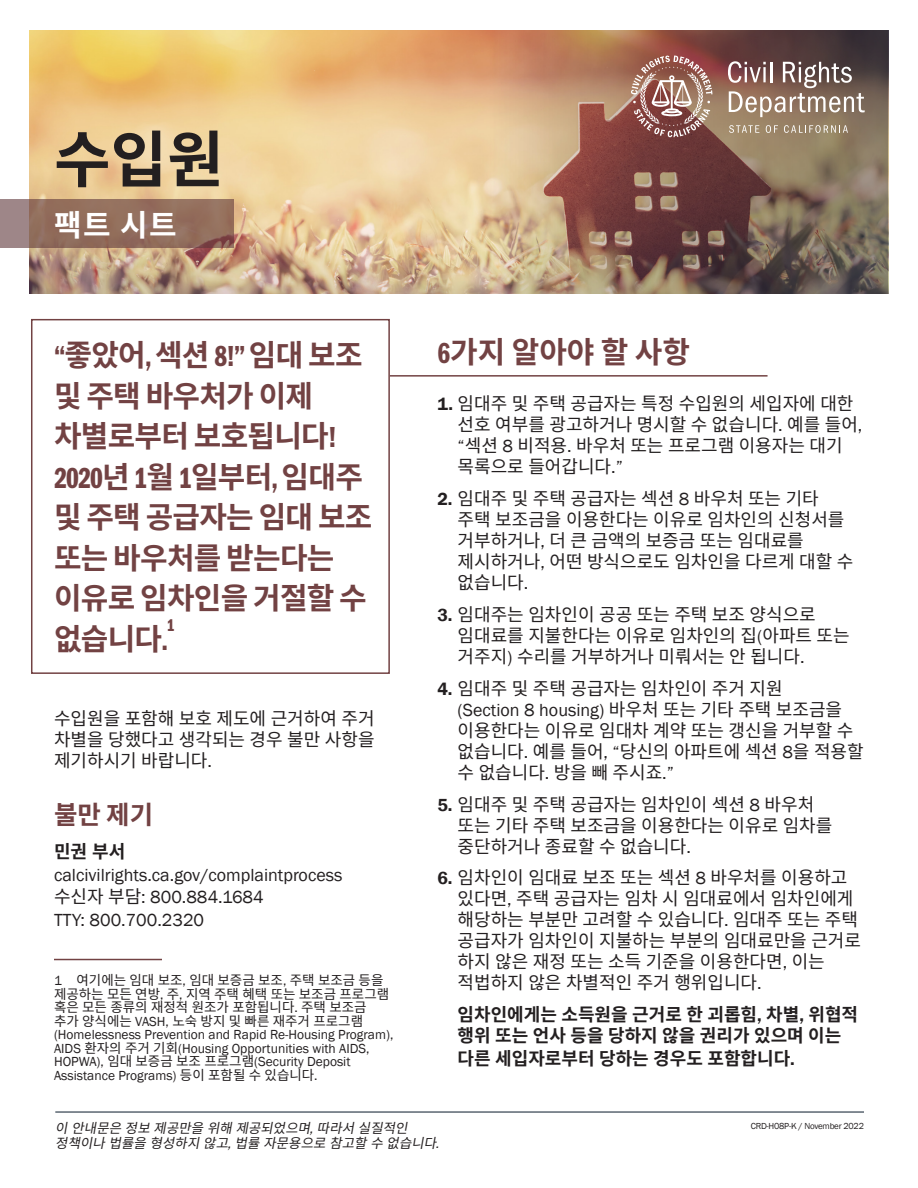
<style>
.page{position:relative;width:918px;height:1188px;background:#fff}
.page>*{position:absolute;margin:0;border:0;box-sizing:border-box;transform-origin:0 0}
.t1{font:700 61.5px "Noto Sans CJ Kkr";color:#231f20}
.t2{font:700 30px/40.5px "Noto Sans CJ Kkr";letter-spacing:-.025em;color:#724243}
.t3{font:700 30px "Noto Sans CJ Kkr";color:#fff}
.t4{font:700 25.5px "Noto Sans CJ Kkr";color:#724243}
.t5{font:18px/21px "Noto Sans CJ Kkr";color:#231f20}
.t6{font:18px "Franklin Gothic";color:#231f20}
.t7{font:700 18px/21.8px "Noto Sans CJ Kkr";color:#231f20}
.t8{font:17.55px "Franklin Gothic LT Pro Dm Cm";color:#724243}
.t9{font:13.5px/13.5px "Franklin Gothic";color:#231f20}
.t10{font:italic 13.5px/15px "Noto Sans CJ Kkr";color:#231f20}
.t11{font:9px "Franklin Gothic";letter-spacing:-.025em;color:#231f20}
.s1{font-family:"Franklin Gothic LT Pro Dm Cm";font-weight:400}
.s2{font-family:"Franklin Gothic";font-weight:600}
.s3{font-family:"Franklin Gothic"}
.s4{font-family:"Franklin Gothic URW Dem";font-weight:400}
.s5{font-family:"Noto Sans CJ Kkr"}
</style>
<div class="page">
<div style="left:31px;top:319px;width:359px;height:355px;border:2px solid #724243"></div>
<img style="left:30px;top:30px;width:459px;height:264px">
<hr style="left:54px;top:959px;width:108px;height:1px;background:#724243">
<hr style="left:390px;top:375px;width:378px;height:2px;background:#724243">
<svg style="left:0;top:199px;width:234px;height:49px;background:#936f61"></svg>
<img style="left:489px;top:30px;width:399px;height:264px">
<svg style="left:728px;top:61px;width:137px;height:56px;background:#967f75"></svg>
<svg style="left:729px;top:125px;width:30px;height:8px"></svg>
<svg style="left:766px;top:125px;width:12px;height:8px"></svg>
<svg style="left:784px;top:125px;width:64px;height:8px"></svg>
<svg style="left:631px;top:56px;width:82px;height:81px;background:#a4786f"></svg>
<hr style="left:55px;top:1111px;width:809px;height:2px;background:#5a6571">
<p class="t1" style="left:54px;top:125px;width:171px">수입원</p>
<p class="t3" style="left:54px;top:208px;width:124px">팩트 시트</p>
<p class="t2" style="left:437px;top:333px;width:254px"><span class="s1">6</span>가지 알아야 할 사항</p>
<p class="t5" style="left:458px;top:394px;width:406px;text-indent:-20px"><span class="s2">1.</span> 임대주 및 주택 공급자는 특정 수입원의 세입자에 대한 선호 여부를 광고하거나 명시할 수 없습니다<span class="s3">.</span> 예를 들어<span class="s3">, “</span>섹션 <span class="s3">8</span> 비적용<span class="s3">.</span> 바우처 또는 프로그램 이용자는 대기 목록으로 들어갑니다<span class="s3">.”</span></p>
<p class="t5" style="left:458px;top:488px;width:397px;text-indent:-20px"><span class="s2">2.</span> 임대주 및 주택 공급자는 섹션 <span class="s3">8</span> 바우처 또는 기타 주택 보조금을 이용한다는 이유로 임차인의 신청서를 거부하거나<span class="s3">,</span> 더 큰 금액의 보증금 또는 임대료를 제시하거나<span class="s3">,</span> 어떤 방식으로도 임차인을 다르게 대할 수 없습니다<span class="s3">.</span></p>
<p class="t5" style="left:458px;top:604px;width:394px;text-indent:-20px"><span class="s2">3.</span> 임대주는 임차인이 공공 또는 주택 보조 양식으로 임대료를 지불한다는 이유로 임차인의 집<span class="s3">(</span>아파트 또는 거주지<span class="s3">)</span> 수리를 거부하거나 미뤄서는 안 됩니다<span class="s3">.</span></p>
<p class="t5" style="left:458px;top:678px;width:408px;text-indent:-20px"><span class="s2">4.</span> 임대주 및 주택 공급자는 임차인이 주거 지원<br><span class="s3">(Section 8 housing)</span> 바우처 또는 기타 주택 보조금을 이용한다는 이유로 임대차 계약 또는 갱신을 거부할 수 없습니다<span class="s3">.</span> 예를 들어<span class="s3">, “</span>당신의 아파트에 섹션 <span class="s3">8</span>을 적용할 수 없습니다<span class="s3">.</span> 방을 빼 주시죠<span class="s3">.”</span></p>
<p class="t5" style="left:458px;top:794px;width:376px;text-indent:-20px"><span class="s2">5.</span> 임대주 및 주택 공급자는 임차인이 섹션 <span class="s3">8</span> 바우처 또는 기타 주택 보조금을 이용한다는 이유로 임차를 중단하거나 종료할 수 없습니다<span class="s3">.</span></p>
<p class="t5" style="left:458px;top:868px;width:405px;text-indent:-20px"><span class="s2">6.</span> 임차인이 임대료 보조 또는 섹션 <span class="s3">8</span> 바우처를 이용하고 있다면<span class="s3">,</span> 주택 공급자는 임차 시 임대료에서 임차인에게 해당하는 부분만 고려할 수 있습니다<span class="s3">.</span> 임대주 또는 주택 공급자가 임차인이 지불하는 부분의 임대료만을 근거로 하지 않은 재정 또는 소득 기준을 이용한다면<span class="s3">,</span> 이는 적법하지 않은 차별적인 주거 행위입니다<span class="s3">.</span></p>
<p class="t7" style="left:458px;top:1004px;width:402px">임차인에게는 소득원을 근거로 한 괴롭힘<span class="s4">,</span> 차별<span class="s4">,</span> 위협적 행위 또는 언사 등을 당하지 않을 권리가 있으며 이는 다른 세입자로부터 당하는 경우도 포함합니다<span class="s4">.</span></p>
<p class="t2" style="left:54px;top:336px;width:320px"><span class="s1">“</span>좋았어<span class="s1">,</span> 섹션 <span class="s1">8!”</span> 임대 보조 및 주택 바우처가 이제 차별로부터 보호됩니다<span class="s1">!<br>2020</span>년 <span class="s1">1</span>월 <span class="s1">1</span>일부터<span class="s1">,</span>임대주 및 주택 공급자는 임대 보조 또는 바우처를 받는다는 이유로 임차인을 거절할 수 없습니다<span class="s1">.</span></p>
<p class="t8" style="left:167px;top:616px;width:9px">1</p>
<p class="t5" style="left:54px;top:708px;width:322px;text-align:justify">수입원을 포함해 보호 제도에 근거하여 주거 차별을 당했다고 생각되는 경우 불만 사항을 제기하시기 바랍니다<span class="s3">.</span></p>
<p class="t4" style="left:54px;top:800px;width:101px">불만 제기</p>
<p class="t7" style="left:54px;top:841px;width:73px">민권 부서</p>
<p class="t6" style="left:54px;top:863px;width:290px">calcivilrights.ca.gov/complaintprocess</p>
<p class="t6" style="left:54px;top:886px;width:211px"><span class="s5">수신자 부담</span>: 800.884.1684</p>
<p class="t6" style="left:54px;top:908px;width:152px">TTY: 800.700.2320</p>
<p class="t9" style="left:54px;top:974px;width:341px">1 <span class="s5">여기에는 임대 보조</span>, <span class="s5">임대 보증금 보조</span>, <span class="s5">주택 보조금 등을 제공하는 모든 연방</span>, <span class="s5">주</span>, <span class="s5">지역 주택 혜택 또는 보조금 프로그램 혹은 모든 종류의 재정적 원조가 포함됩니다</span>. <span class="s5">주택 보조금 추가 양식에는</span> VASH, <span class="s5">노숙 방지 및 빠른 재주거 프로그램 </span>(Homelessness Prevention and Rapid Re-Housing Program), AIDS <span class="s5">환자의 주거 기회</span>(Housing Opportunities with AIDS, HOPWA), <span class="s5">임대 보증금 보조 프로그램</span>(Security Deposit Assistance Programs) <span class="s5">등이 포함될 수 있습니다</span>.</p>
<p class="t10" style="left:55px;top:1121px;width:263px">이안내문은정보제공만을위해제공되었으며</p>
<p class="t11" style="left:751px;top:1120px;width:115px">CRD-H08P-K / November 2022</p>
<p class="t10" style="left:55px;top:1121px;width:389px;text-indent:255px"><span class="s3">,</span> 따라서실질적인 정책이나법률을형성하지않고<span class="s3">,</span> 법률자문용으로참고할수없습니다<span class="s3">.</span></p>
</div>
